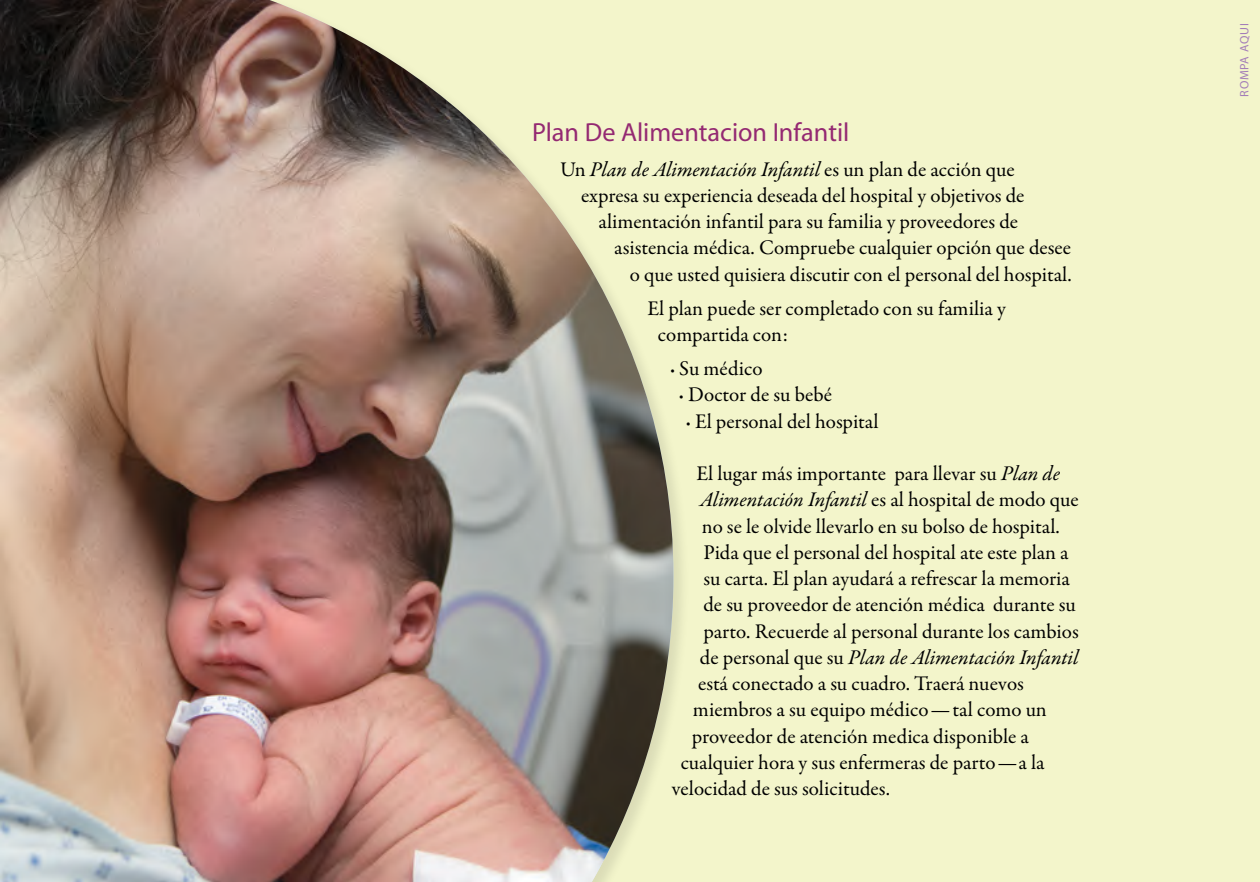
<style>
.page{position:relative;width:1260px;height:882px;background:#f3f5cb}
.page>*{position:absolute;margin:0;border:0;box-sizing:border-box;transform-origin:0 0}
.t1{font:26.25px "Myriad MM 400 600";color:#942972}
.t2{font:21px/26.2px "Garamond Premr Pro";color:#000}
.t3{font:italic 21px "Garamond Premr Pro";letter-spacing:-.005em;color:#000}
.t4{font:12.25px "Myriad MM 400 600";letter-spacing:.06em;color:#a37db8}
.s1{font-style:normal}
.s2{font-weight:600}
.s3{font-style:italic}
</style>
<div class="page">
<div style="left:0;top:0;width:690px;height:882px;background:#000;opacity:.1"></div>
<img style="left:0;top:0;width:673px;height:882px">
<p class="t1" style="left:532px;top:119px;width:319px">Plan De Alimentacion Infantil</p>
<p class="t3" style="left:560px;top:156px;width:456px"><span class="s1">Un</span> Plan de Alimentación Infantil <span class="s1">es un plan de acción que</span></p>
<p class="t2" style="left:581px;top:183px;width:445px">expresa su experiencia deseada del hospital y objetivos de</p>
<p class="t2" style="left:598px;top:209px;width:421px">alimentación infantil para su familia y proveedores de</p>
<p class="t2" style="left:614px;top:235px;width:458px">asistencia médica. Compruebe cualquier opción que desee</p>
<p class="t2" style="left:630px;top:261px;width:443px">o que usted quisiera discutir con el personal del hospital.</p>
<p class="t2" style="left:658px;top:296px;width:349px;text-indent:-10px">El plan puede ser completado con su familia y compartida con:</p>
<p class="t2" style="left:670px;top:356px;width:94px"><span class="s2">·</span> Su médico</p>
<p class="t2" style="left:679px;top:382px;width:155px"><span class="s2">·</span> Doctor de su bebé</p>
<p class="t2" style="left:686px;top:408px;width:194px"><span class="s2">·</span> El personal del hospital</p>
<p class="t2" style="left:696px;top:461px;width:365px">El lugar más importante para llevar su <span class="s3">Plan de</span></p>
<p class="t2" style="left:700px;top:487px;width:380px"><span class="s3">Alimentación Infantil</span> es al hospital de modo que</p>
<p class="t2" style="left:702px;top:513px;width:360px">no se le olvide llevarlo en su bolso de hospital.</p>
<p class="t2" style="left:703px;top:540px;width:367px">Pida que el personal del hospital ate este plan a</p>
<p class="t2" style="left:703px;top:566px;width:368px">su carta. El plan ayudará a refrescar la memoria</p>
<p class="t2" style="left:703px;top:592px;width:374px">de su proveedor de atención médica durante su</p>
<p class="t2" style="left:703px;top:618px;width:377px">parto. Recuerde al personal durante los cambios</p>
<p class="t3" style="left:700px;top:644px;width:380px"><span class="s1">de personal que su</span> Plan de Alimentación Infantil</p>
<p class="t2" style="left:698px;top:671px;width:327px">está conectado a su cuadro. Traerá nuevos</p>
<p class="t2" style="left:693px;top:697px;width:355px">miembros a su equipo médico— tal como un</p>
<p class="t2" style="left:692px;top:723px;width:339px">proveedor de atención medica disponible a</p>
<p class="t2" style="left:681px;top:750px;width:365px">cualquier hora y sus enfermeras de parto—a la</p>
<p class="t2" style="left:672px;top:776px;width:220px">velocidad de sus solicitudes.</p>
<p class="t4" style="left:1238px;top:97px;width:75px;rotate:-90deg">ROMPA AQUI</p>
</div>
